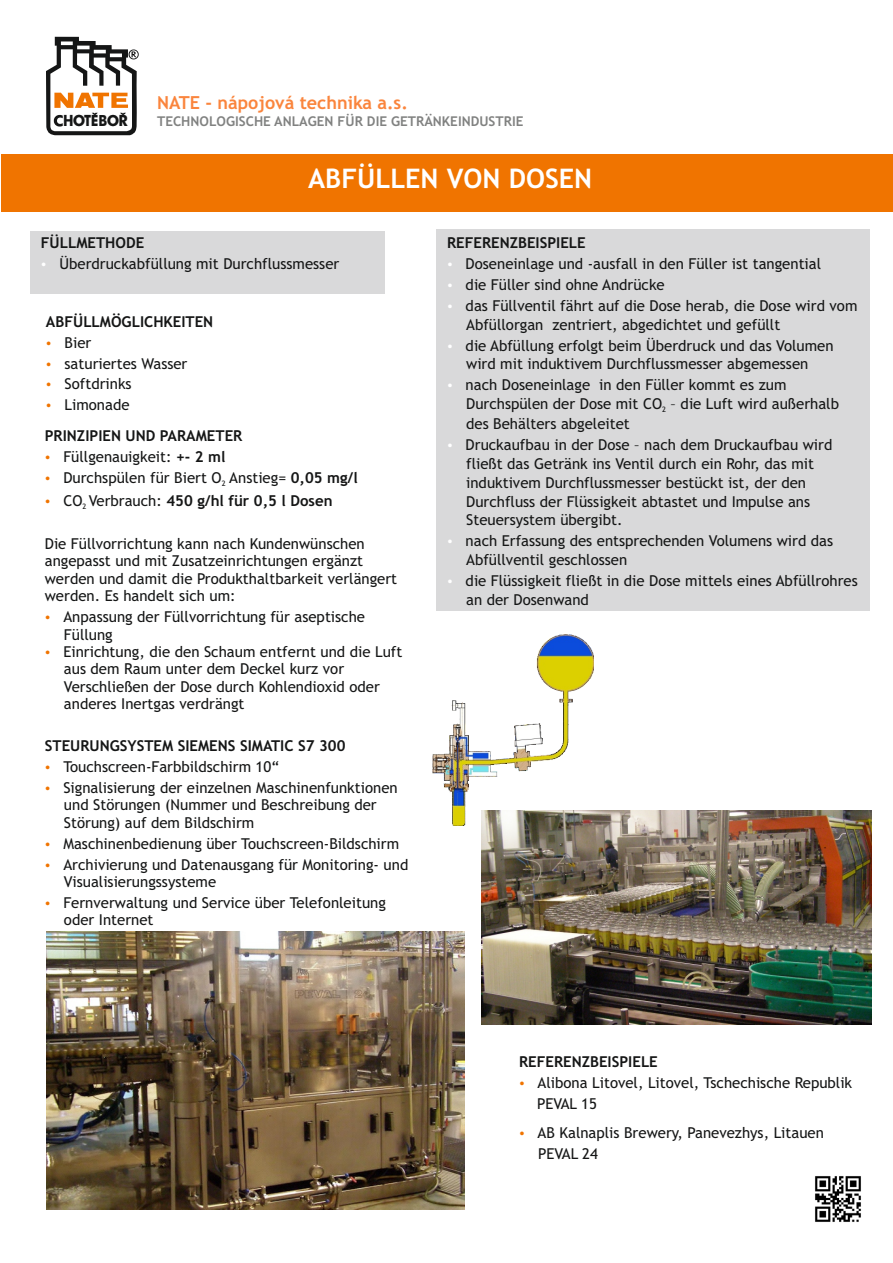
<style>
.page{position:relative;width:893px;height:1263px;background:#fff}
.page>*{position:absolute;margin:0;border:0;box-sizing:border-box;transform-origin:0 0}
.t1{font:700 27px "Trebuchet MS";color:#fff}
.t2{font:700 24px "Trebuchet MS";color:#fff}
.t3{font:700 18px "Trebuchet MS";color:#fa853d}
.t4{font:700 15.45px "Futura BT";color:#151616;scale:.84 1}
.t5{font:15px/20.9px "Trebuchet MS";color:#151616}
.t6{font:700 15px "Trebuchet MS";color:#151616}
.t7{font:700 13.5px "Trebuchet MS";color:#818281}
.t8{font:7.5px "Trebuchet MS";color:#151616}
.s1{font-size:15.3px}
.s2{font-weight:700}
.s3{font-weight:400}
</style>
<div class="page">
<svg style="left:46px;top:37px;width:93px;height:98px"></svg>
<img style="left:432px;top:634px;width:161px;height:192px">
<img style="left:47px;top:931px;width:417px;height:279px">
<div style="left:1px;top:154px;width:892px;height:58px;background:#f07400"></div>
<div style="left:30px;top:231px;width:355px;height:63px;background:#d9d9da"></div>
<div style="left:436px;top:229px;width:434px;height:381px;background:#d9d9da"></div>
<img style="left:481px;top:810px;width:390px;height:214px">
<img style="left:815px;top:1176px;width:46px;height:46px">
<p class="t3" style="left:157px;top:96px;width:252px">NATE - nápojová technika a.s.</p>
<p class="t4" style="left:63px;top:114px;width:79px">HOTE<span class="s1">BO</span>R</p>
<p class="t7" style="left:157px;top:116px;width:368px">TECHNOLOGISCHE ANLAGEN FÜR DIE GETRÄNKEINDUSTRIE</p>
<h1 class="t1" style="left:308px;top:168px;width:286px">ABFÜLLEN VON DOSEN</h1>
<h2 class="t2" style="left:375px;top:168px;width:151px">STÁČENÍ PIVA</h2>
<p class="t6" style="left:41px;top:237px;width:105px">FÜLLMETHODE</p>
<p class="t5" style="left:59px;top:255px;width:281px">Überdruckabfüllung mit Durchflussmesser</p>
<p class="t6" style="left:46px;top:316px;width:169px">ABFÜLLMÖGLICHKEITEN</p>
<p class="t5" style="left:65px;top:333px;width:124px">Bier<br>saturiertes Wasser<br>Softdrinks<br>Limonade</p>
<p class="t6" style="left:45px;top:430px;width:199px">PRINZIPIEN UND PARAMETER</p>
<p class="t5" style="left:63px;top:448px;width:296px">Füllgenauigkeit: <span class="s2">+- 2 ml<br></span>Durchspülen für Biert O Anstieg= <span class="s2">0,05 mg/l</span></p>
<p class="t8" style="left:222px;top:480px;width:5px">2</p>
<p class="t6" style="left:63px;top:494px;width:271px"><span class="s3">CO</span><sub>2</sub> <span class="s3">Verbrauch:</span> 450 g/hl für 0,5 l Dosen</p>
<p class="t5" style="left:45px;top:536px;width:354px;line-height:17.4px">Die Füllvorrichtung kann nach Kundenwünschen angepasst und mit Zusatzeinrichtungen ergänzt werden und damit die Produkthaltbarkeit verlängert werden. Es handelt sich um:</p>
<p class="t5" style="left:63px;top:609px;width:340px;line-height:17.4px">Anpassung der Füllvorrichtung für aseptische Füllung<br>Einrichtung, die den Schaum entfernt und die Luft aus dem Raum unter dem Deckel kurz vor Verschließen der Dose durch Kohlendioxid oder anderes Inertgas verdrängt</p>
<p class="t6" style="left:45px;top:740px;width:302px">STEURUNGSYSTEM SIEMENS SIMATIC S7 300</p>
<p class="t5" style="left:63px;top:757px;width:336px">Touchscreen-Farbbildschirm 10“<br>Signalisierung der einzelnen Maschinenfunktionen</p>
<p class="t5" style="left:64px;top:797px;width:314px;line-height:17.4px">und Störungen (Nummer und Beschreibung der<br>Störung) auf dem Bildschirm</p>
<p class="t5" style="left:63px;top:834px;width:346px">Maschinenbedienung über Touchscreen-Bildschirm<br>Archivierung und Datenausgang für Monitoring- und</p>
<p class="t5" style="left:63px;top:872px;width:324px">Visualisierungssysteme<br>Fernverwaltung und Service über Telefonleitung</p>
<p class="t5" style="left:64px;top:911px;width:91px">oder Internet</p>
<p class="t6" style="left:447px;top:237px;width:140px">REFERENZBEISPIELE</p>
<p class="t5" style="left:466px;top:255px;width:393px">Doseneinlage und -ausfall in den Füller ist tangential<br>die Füller sind ohne Andrücke<br>das Füllventil fährt auf die Dose herab, die Dose wird vom</p>
<p class="t5" style="left:466px;top:315px;width:369px">Abfüllorgan zentriert, abgedichtet und gefüllt<br>die Abfüllung erfolgt beim Überdruck und das Volumen</p>
<p class="t5" style="left:466px;top:355px;width:344px">wird mit induktivem Durchflussmesser abgemessen nach Doseneinlage in den Füller kommt es zum</p>
<p class="t5" style="left:466px;top:395px;width:374px">Durchspülen der Dose mit CO – die Luft wird außerhalb</p>
<p class="t8" style="left:662px;top:406px;width:5px">2</p>
<p class="t5" style="left:466px;top:415px;width:368px">des Behälters abgeleitet<br>Druckaufbau in der Dose – nach dem Druckaufbau wird</p>
<p class="t5" style="left:466px;top:456px;width:349px;line-height:18.8px">fließt das Getränk ins Ventil durch ein Rohr, das mit induktivem Durchflussmesser bestückt ist, der den Durchfluss der Flüssigkeit abtastet und Impulse ans Steuersystem übergibt.</p>
<p class="t5" style="left:466px;top:533px;width:369px;line-height:18.8px">nach Erfassung des entsprechenden Volumens wird das<br>Abfüllventil geschlossen</p>
<p class="t5" style="left:466px;top:573px;width:394px;line-height:18.8px">die Flüssigkeit fließt in die Dose mittels eines Abfüllrohres an der Dosenwand</p>
<p class="t6" style="left:519px;top:1056px;width:140px">REFERENZBEISPIELE</p>
<p class="t5" style="left:537px;top:1073px;width:317px">Alibona Litovel, Litovel, Tschechische Republik<br>PEVAL 15</p>
<p class="t5" style="left:538px;top:1124px;width:288px">AB Kalnaplis Brewery, Panevezhys, Litauen<br>PEVAL 24</p>
</div>
